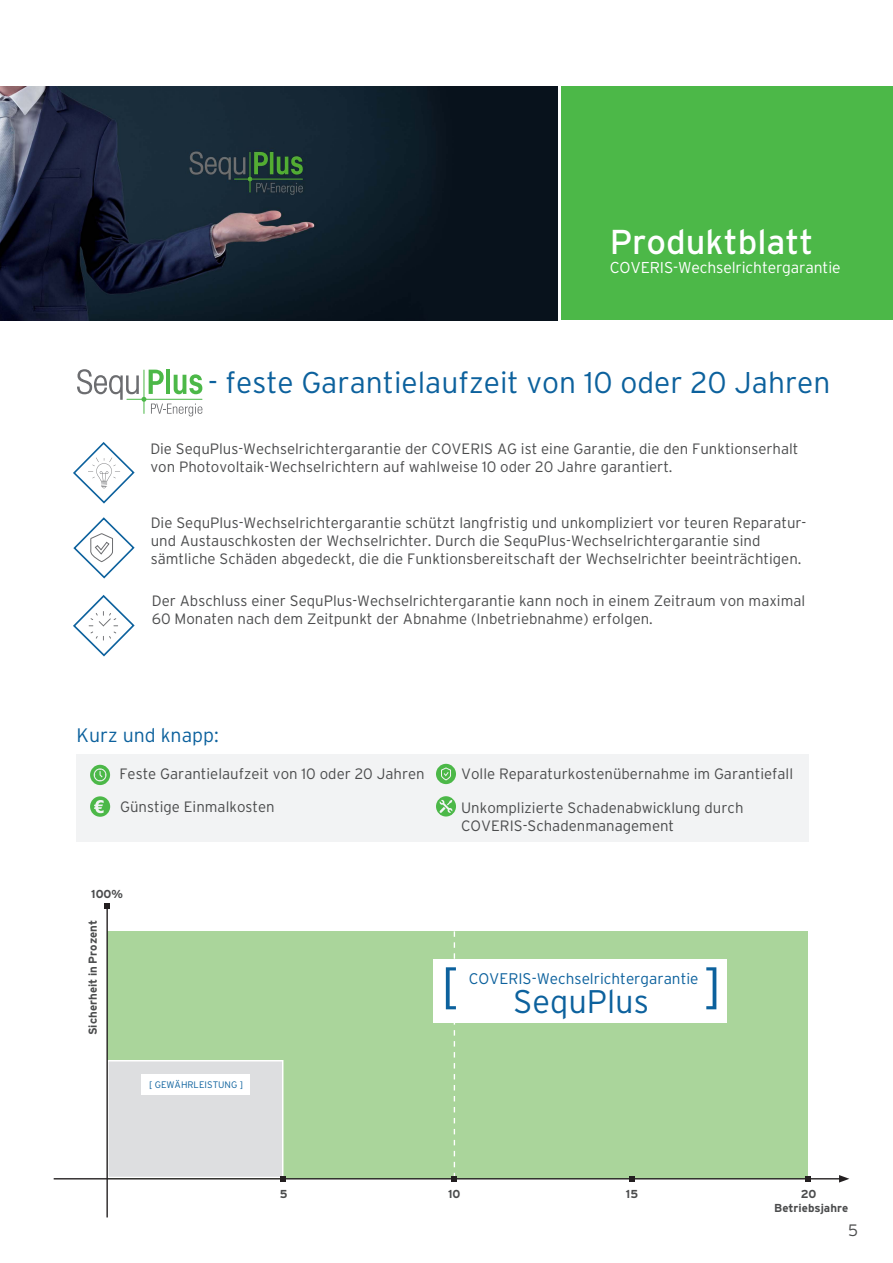
<style>
.page{position:relative;width:893px;height:1263px;background:#fff}
.page>*{position:absolute;margin:0;border:0;box-sizing:border-box;transform-origin:0 0}
.t1{font:300 51.9px "Interstate";color:#0c619d}
.t2{font:34.5px "Interstate";color:#fff}
.t3{font:300 32.7px "Interstate";color:#0c619d}
.t4{font:300 30px "Interstate";color:#0c619d}
.t5{font:300 19.5px "Interstate";color:#0c619d}
.t6{font:300 16.5px "Interstate";color:#4b4c4d}
.t7{font:300 15.75px "Interstate";letter-spacing:-.01em;color:#fff}
.t8{font:300 15.3px "Interstate";color:#0c619d}
.t9{font:300 15px/18px "Interstate";color:#4b4c4d}
.t10{font:700 11.55px "Interstate";color:#4b4c4d}
.t11{font:300 9.45px "Interstate";color:#0c619d}
</style>
<div class="page">
<img style="left:0;top:86px;width:557px;height:234px">
<div style="left:561px;top:86px;width:332px;height:234px;background:#4cb848"></div>
<svg style="left:77px;top:369px;width:125px;height:47px"></svg>
<svg style="left:73px;top:442px;width:62px;height:62px"></svg>
<svg style="left:73px;top:595px;width:62px;height:62px"></svg>
<svg style="left:73px;top:517px;width:62px;height:62px"></svg>
<div style="left:107px;top:931px;width:701px;height:248px;background:#aad59b"></div>
<div style="left:107px;top:1060px;width:176px;height:118px;background:#dddee0;border:2px solid #fff"></div>
<hr style="left:54px;top:1178px;width:787px;height:1px;background:#231f20">
<svg style="left:839px;top:1175px;width:10px;height:7px"></svg>
<hr style="left:106px;top:906px;width:2px;height:311px;background:#231f20">
<svg style="left:104px;top:904px;width:6px;height:5px"></svg>
<svg style="left:280px;top:1176px;width:6px;height:5px"></svg>
<svg style="left:452px;top:931px;width:5px;height:250px"></svg>
<svg style="left:629px;top:1176px;width:6px;height:5px"></svg>
<div style="left:433px;top:959px;width:293px;height:64px;background:#fff"></div>
<svg style="left:806px;top:1176px;width:5px;height:6px"></svg>
<div style="left:141px;top:1075px;width:108px;height:20px;background:#fff"></div>
<div style="left:77px;top:755px;width:732px;height:87px;background:#f2f3f4"></div>
<svg style="left:90px;top:765px;width:20px;height:20px"></svg>
<svg style="left:436px;top:764px;width:20px;height:20px"></svg>
<svg style="left:436px;top:796px;width:20px;height:20px"></svg>
<svg style="left:90px;top:796px;width:20px;height:21px"></svg>
<h2 class="t2" style="left:610px;top:222px;width:205px">Produktblatt</h2>
<p class="t7" style="left:610px;top:258px;width:232px">COVERIS-Wechselrichtergarantie</p>
<h3 class="t4" style="left:208px;top:366px;width:624px">- feste Garantielaufzeit von 10 oder 20 Jahren</h3>
<p class="t9" style="left:150px;top:439px;width:650px">Die SequPlus-Wechselrichtergarantie der COVERIS AG ist eine Garantie, die den Funktionserhalt von Photovoltaik-Wechselrichtern auf wahlweise 10 oder 20 Jahre garantiert.</p>
<p class="t9" style="left:151px;top:514px;width:657px">Die SequPlus-Wechselrichtergarantie schützt langfristig und unkompliziert vor teuren Reparatur&shy;und Austauschkosten der Wechselrichter. Durch die SequPlus-Wechselrichtergarantie sind sämtliche Schäden abgedeckt, die die Funktionsbereitschaft der Wechselrichter beeinträchtigen.</p>
<p class="t9" style="left:152px;top:592px;width:655px">Der Abschluss einer SequPlus-Wechselrichtergarantie kann noch in einem Zeitraum von maximal<br>60 Monaten nach dem Zeitpunkt der Abnahme (Inbetriebnahme) erfolgen.</p>
<h3 class="t5" style="left:77px;top:724px;width:151px">Kurz und knapp:</h3>
<p class="t9" style="left:119px;top:765px;width:307px">Feste Garantielaufzeit von 10 oder 20 Jahren</p>
<p class="t9" style="left:461px;top:765px;width:333px">Volle Reparaturkostenübernahme im Garantiefall</p>
<p class="t9" style="left:461px;top:798px;width:284px">Unkomplizierte Schadenabwicklung durch<br>COVERIS-Schadenmanagement</p>
<p class="t9" style="left:120px;top:798px;width:156px">Günstige Einmalkosten</p>
<p class="t10" style="left:91px;top:887px;width:33px">100%</p>
<p class="t10" style="left:86px;top:1035px;width:117px;rotate:-90deg">Sicherheit in Prozent</p>
<p class="t11" style="left:149px;top:1079px;width:96px">[ GEWÄHRLEISTUNG ]</p>
<h1 class="t1" style="left:441px;top:956px;width:20px">[</h1>
<p class="t8" style="left:469px;top:970px;width:231px">COVERIS-Wechselrichtergarantie</p>
<h3 class="t3" style="left:513px;top:983px;width:210px">SequPlus <sup>]</sup></h3>
<p class="t10" style="left:448px;top:1187px;width:14px">10</p>
<p class="t10" style="left:801px;top:1187px;width:17px">20</p>
<p class="t10" style="left:280px;top:1187px;width:9px">5</p>
<p class="t10" style="left:626px;top:1187px;width:14px">15</p>
<p class="t10" style="left:774px;top:1202px;width:76px">Betriebsjahre</p>
<p class="t6" style="left:848px;top:1221px;width:11px">5</p>
</div>
